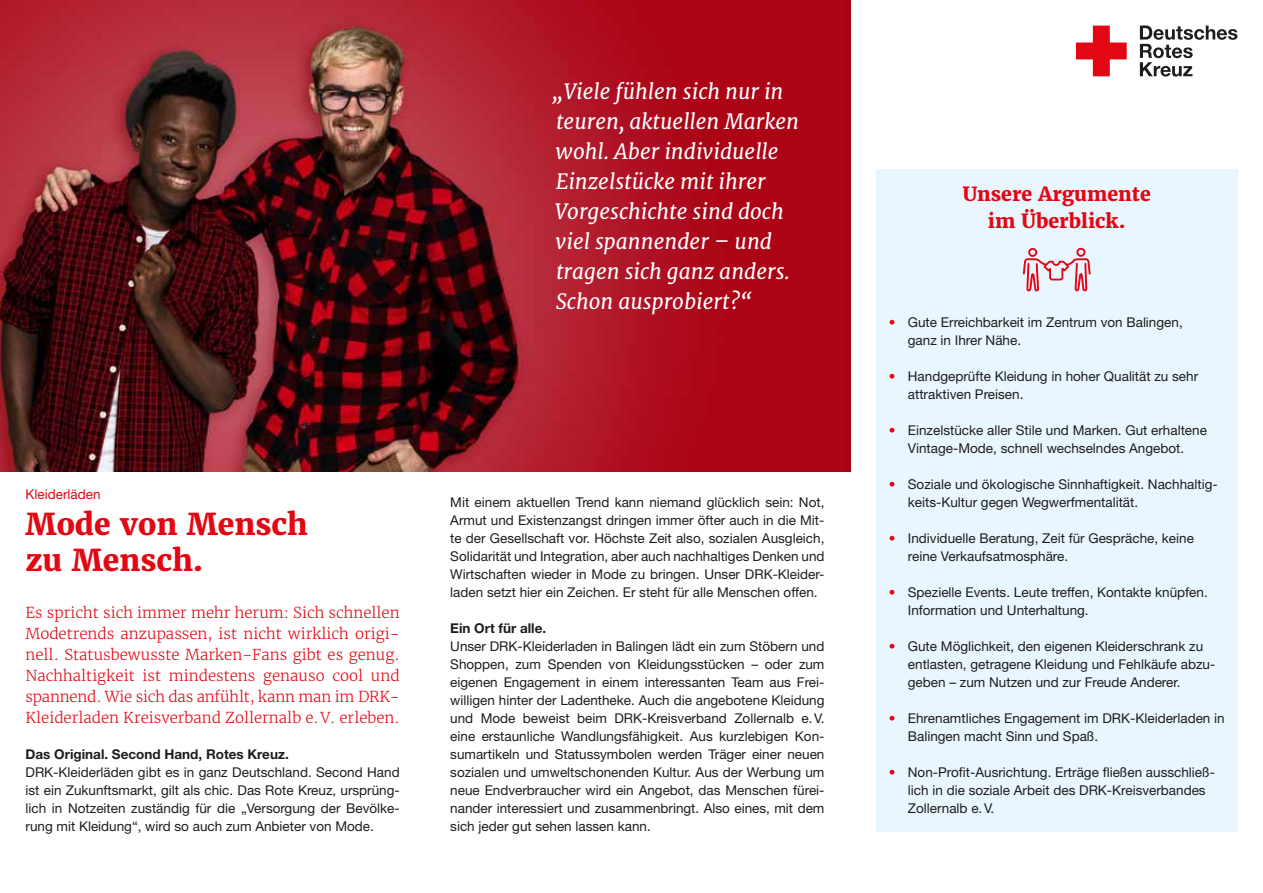
<style>
.page{position:relative;width:1263px;height:893px;background:#fff}
.page>*{position:absolute;margin:0;border:0;box-sizing:border-box;transform-origin:0 0}
.t1{font:800 30px/36px "Merriweather";color:#e30613}
.t2{font:italic 21px/30px "Merriweather";color:#fff}
.t3{font:800 19.5px/27px "Merriweather";color:#e30613;text-align:center}
.t4{font:300 15px/21px "Merriweather";color:#e30613;text-align:justify}
.t5{font:13.5px/18px "Helvetica Neue LT Std";color:#1d1d1b}
.t6{font:700 13.5px "Helvetica Neue LT Std";color:#1d1d1b}
.t7{font:13.5px "Helvetica Neue LT Std";color:#e30613}
.s1{color:#e30613}
</style>
<div class="page">
<svg style="left:1076px;top:26px;width:51px;height:50px"></svg>
<svg style="left:1140px;top:26px;width:97px;height:51px"></svg>
<div style="left:876px;top:169px;width:361px;height:662px;background:#eaf6fe"></div>
<svg style="left:1023px;top:247px;width:68px;height:44px"></svg>
<img style="left:0;top:0;width:850px;height:471px">
<h2 class="t2" style="left:552px;top:77px;width:249px">„Viele fühlen sich nur in teuren, aktuellen Marken wohl. Aber individuelle<br>Einzelstücke mit ihrer<br>Vorgeschichte sind doch viel spannender – und tragen sich ganz anders.<br>Schon ausprobiert?“</h2>
<p class="t7" style="left:26px;top:486px;width:77px">Kleiderläden</p>
<h1 class="t1" style="left:26px;top:506px;width:284px">Mode von Mensch zu Mensch.</h1>
<p class="t4" style="left:26px;top:603px;width:376px">Es spricht sich immer mehr herum: Sich schnellen Modetrends anzupassen, ist nicht wirklich origi&shy;nell. Statusbewusste Marken-Fans gibt es genug.<br>Nachhaltigkeit ist mindestens genauso cool und spannend. Wie sich das anfühlt, kann man im DRK-Kleiderladen Kreisverband Zollernalb e.V. erleben.</p>
<p class="t6" style="left:26px;top:746px;width:265px">Das Original. Second Hand, Rotes Kreuz.</p>
<p class="t5" style="left:26px;top:763px;width:376px;text-align:justify">DRK-Kleiderläden gibt es in ganz Deutschland. Second Hand ist ein Zukunftsmarkt, gilt als chic. Das Rote Kreuz, ursprüng&shy;lich in Notzeiten zuständig für die „Versorgung der Bevölke&shy;rung mit Kleidung“, wird so auch zum Anbieter von Mode.</p>
<p class="t5" style="left:450px;top:493px;width:376px;text-align:justify">Mit einem aktuellen Trend kann niemand glücklich sein: Not, Armut und Existenzangst dringen immer öfter auch in die Mit&shy;te der Gesellschaft vor. Höchste Zeit also, sozialen Ausgleich, Solidarität und Integration, aber auch nachhaltiges Denken und Wirtschaften wieder in Mode zu bringen. Unser DRK-Kleider&shy;laden setzt hier ein Zeichen. Er steht für alle Menschen offen.</p>
<p class="t6" style="left:450px;top:620px;width:97px">Ein Ort für alle.</p>
<p class="t5" style="left:450px;top:637px;width:376px;text-align:justify">Unser DRK-Kleiderladen in Balingen lädt ein zum Stöbern und Shoppen, zum Spenden von Kleidungsstücken – oder zum eigenen Engagement in einem interessanten Team aus Frei&shy;willigen hinter der Ladentheke. Auch die angebotene Kleidung und Mode beweist beim DRK-Kreisverband Zollernalb e.V. eine erstaunliche Wandlungsfähigkeit. Aus kurzlebigen Kon&shy;sumartikeln und Statussymbolen werden Träger einer neuen sozialen und umweltschonenden Kultur. Aus der Werbung um neue Endverbraucher wird ein Angebot, das Menschen fürei&shy;nander interessiert und zusammenbringt. Also eines, mit dem sich jeder gut sehen lassen kann.</p>
<h3 class="t3" style="left:963px;top:181px;width:190px">Unsere Argumente im Überblick.</h3>
<p class="t5" style="left:908px;top:313px;width:276px;text-indent:-19px"><span class="s1">•</span> Gute Erreichbarkeit im Zentrum von Balingen, ganz in Ihrer Nähe.</p>
<p class="t5" style="left:908px;top:367px;width:292px;text-indent:-19px"><span class="s1">•</span> Handgeprüfte Kleidung in hoher Qualität zu sehr attraktiven Preisen.</p>
<p class="t5" style="left:889px;top:421px;width:320px;text-align:center"><span class="s1">•</span> Einzelstücke aller Stile und Marken. Gut erhaltene<br>Vintage-Mode, schnell wechselndes Angebot.</p>
<p class="t5" style="left:908px;top:475px;width:311px;text-indent:-19px"><span class="s1">•</span> Soziale und ökologische Sinnhaftigkeit. Nachhaltig&shy;keits-Kultur gegen Wegwerfmentalität.</p>
<p class="t5" style="left:908px;top:529px;width:288px;text-indent:-19px"><span class="s1">•</span> Individuelle Beratung, Zeit für Gespräche, keine reine Verkaufsatmosphäre.</p>
<p class="t5" style="left:908px;top:583px;width:301px;text-indent:-19px"><span class="s1">•</span> Spezielle Events. Leute treffen, Kontakte knüpfen.<br>Information und Unterhaltung.</p>
<p class="t5" style="left:908px;top:637px;width:309px;text-indent:-19px"><span class="s1">•</span> Gute Möglichkeit, den eigenen Kleiderschrank zu entlasten, getragene Kleidung und Fehlkäufe abzu&shy;geben – zum Nutzen und zur Freude Anderer.</p>
<p class="t5" style="left:908px;top:709px;width:318px;text-indent:-19px"><span class="s1">•</span> Ehrenamtliches Engagement im DRK-Kleiderladen in<br>Balingen macht Sinn und Spaß.</p>
<p class="t5" style="left:908px;top:763px;width:309px;text-indent:-19px"><span class="s1">•</span> Non-Profit-Ausrichtung. Erträge fließen ausschließ&shy;lich in die soziale Arbeit des DRK-Kreisverbandes<br>Zollernalb e.V.</p>
</div>
